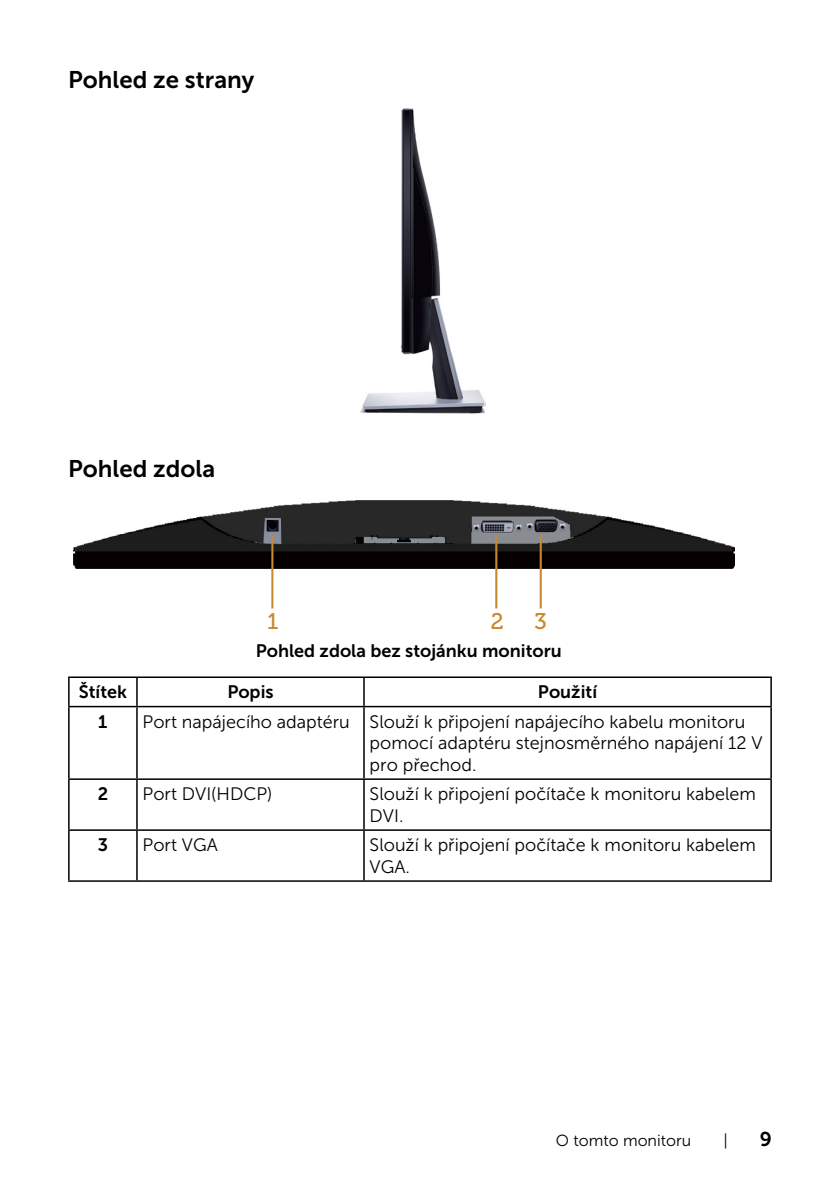
<style>
.page{position:relative;width:840px;height:1191px;background:#fff}
.page>*{position:absolute;margin:0;border:0;box-sizing:border-box;transform-origin:0 0}
.t1{font:24px "Museo Sans For Dell 700";color:#000}
.t2{font:22.6px "Museo For Dell 500";color:#c98830}
.t3{font:20px "Museo Sans For Dell 700";color:#000}
.t4{font:18px/21.6px "Museo Sans For Dell 300";color:#000}
.t5{font:18px "Museo Sans For Dell 700";color:#000}
.t6{font:16px "Museo Sans For Dell 300";color:#000}
</style>
<div class="page">
<img style="left:360px;top:109px;width:125px;height:304px">
<img style="left:74px;top:500px;width:659px;height:68px">
<hr style="left:495px;top:535px;width:2px;height:73px;background:#c98830">
<hr style="left:539px;top:535px;width:2px;height:73px;background:#c98830">
<hr style="left:271px;top:535px;width:2px;height:73px;background:#c98830">
<hr style="left:68px;top:676px;width:69px;height:2px;background:#000">
<hr style="left:68px;top:678px;width:2px;height:28px;background:#000">
<hr style="left:137px;top:676px;width:227px;height:2px;background:#000">
<hr style="left:136px;top:678px;width:2px;height:28px;background:#000">
<hr style="left:364px;top:676px;width:407px;height:2px;background:#000">
<svg style="left:363px;top:678px;width:1px;height:28px"></svg>
<svg style="left:770px;top:678px;width:1px;height:28px"></svg>
<hr style="left:68px;top:706px;width:69px;height:1px;background:#000">
<hr style="left:68px;top:707px;width:2px;height:71px;background:#000">
<hr style="left:137px;top:706px;width:227px;height:1px;background:#000">
<hr style="left:136px;top:707px;width:2px;height:71px;background:#000">
<hr style="left:364px;top:706px;width:407px;height:1px;background:#000">
<hr style="left:363px;top:707px;width:1px;height:71px;background:#000">
<hr style="left:770px;top:707px;width:1px;height:71px;background:#000">
<hr style="left:68px;top:778px;width:69px;height:2px;background:#000">
<hr style="left:68px;top:780px;width:2px;height:49px;background:#000">
<hr style="left:137px;top:778px;width:227px;height:2px;background:#000">
<hr style="left:136px;top:780px;width:2px;height:49px;background:#000">
<hr style="left:364px;top:778px;width:407px;height:2px;background:#000">
<hr style="left:363px;top:780px;width:1px;height:49px;background:#000">
<hr style="left:770px;top:780px;width:1px;height:49px;background:#000">
<hr style="left:68px;top:829px;width:69px;height:2px;background:#000">
<hr style="left:68px;top:831px;width:2px;height:49px;background:#000">
<hr style="left:137px;top:829px;width:227px;height:2px;background:#000">
<hr style="left:136px;top:831px;width:2px;height:49px;background:#000">
<hr style="left:364px;top:829px;width:407px;height:2px;background:#000">
<hr style="left:363px;top:831px;width:1px;height:49px;background:#000">
<hr style="left:770px;top:831px;width:1px;height:49px;background:#000">
<hr style="left:68px;top:880px;width:69px;height:1px;background:#000">
<hr style="left:137px;top:880px;width:227px;height:1px;background:#000">
<hr style="left:364px;top:880px;width:407px;height:1px;background:#000">
<h1 class="t1" style="left:68px;top:67px;width:188px">Pohled ze strany</h1>
<h1 class="t1" style="left:68px;top:455px;width:148px">Pohled zdola</h1>
<p class="t2" style="left:267px;top:609px;width:13px">1</p>
<p class="t2" style="left:490px;top:609px;width:14px">2</p>
<p class="t2" style="left:534px;top:609px;width:14px">3</p>
<p class="t5" style="left:255px;top:640px;width:307px">Pohled zdola bez stojánku monitoru</p>
<p class="t5" style="left:79px;top:682px;width:50px">Štítek</p>
<p class="t5" style="left:227px;top:682px;width:48px">Popis</p>
<p class="t5" style="left:537px;top:682px;width:61px">Použití</p>
<p class="t5" style="left:98px;top:711px;width:11px">1</p>
<p class="t4" style="left:369px;top:710px;width:394px;text-indent:-227px">Port napájecího adaptéru Slouží k připojení napájecího kabelu monitoru pomocí adaptéru stejnosměrného napájení 12 V pro přechod.</p>
<p class="t5" style="left:98px;top:784px;width:12px">2</p>
<p class="t4" style="left:142px;top:783px;width:131px">Port DVI(HDCP)</p>
<p class="t4" style="left:369px;top:783px;width:388px">Slouží k připojení počítače k monitoru kabelem<br>DVI.</p>
<p class="t5" style="left:98px;top:835px;width:12px">3</p>
<p class="t4" style="left:142px;top:834px;width:77px">Port VGA</p>
<p class="t4" style="left:369px;top:834px;width:388px">Slouží k připojení počítače k monitoru kabelem<br>VGA.</p>
<p class="t6" style="left:555px;top:1131px;width:137px">O tomto monitoru</p>
<p class="t6" style="left:723px;top:1131px;width:6px">|</p>
<p class="t3" style="left:759px;top:1127px;width:14px">9</p>
</div>
